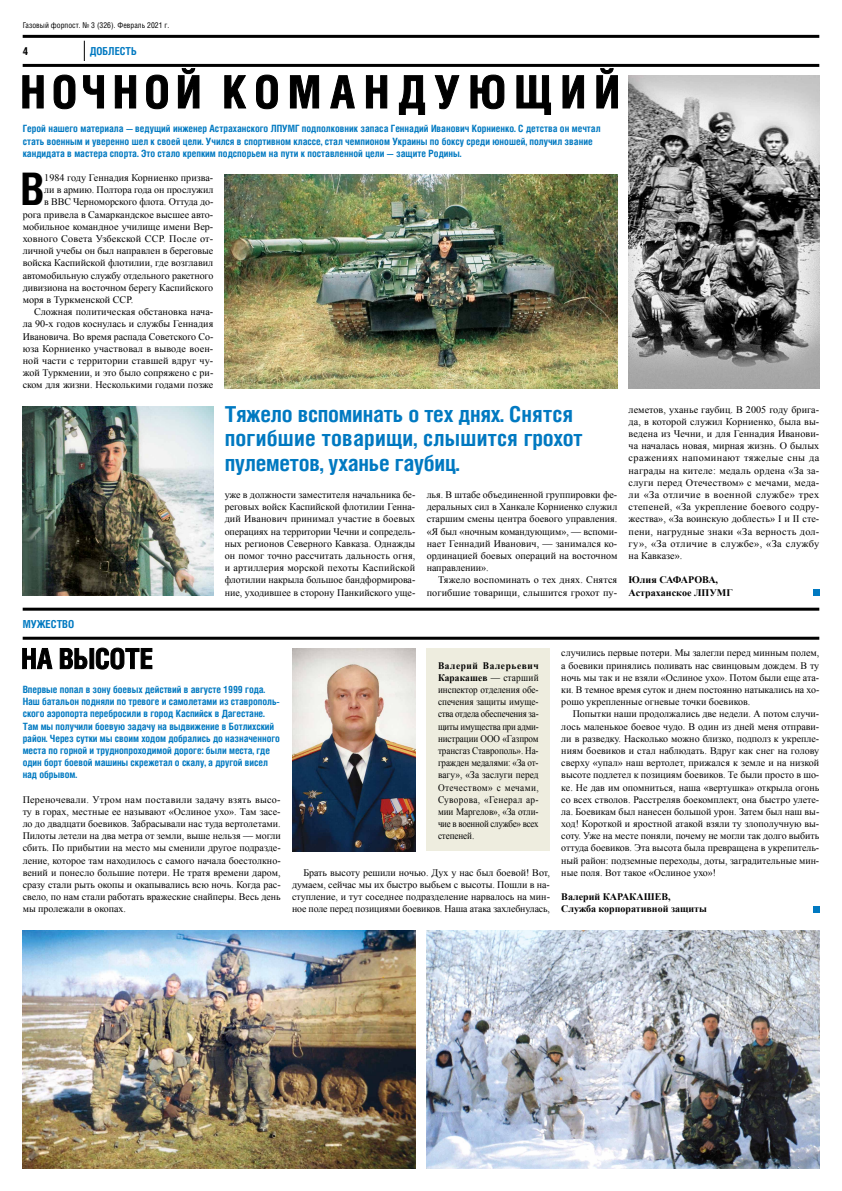
<style>
.page{position:relative;width:842px;height:1191px;background:#fff}
.page>*{position:absolute;margin:0;border:0;box-sizing:border-box;transform-origin:0 0}
.t1{font:700 44.8px "Helios Cond";color:#000}
.t2{font:700 22px/24.4px "Helios Cond";letter-spacing:-.01em;color:#0079c1;scale:1.04 1}
.t3{font:700 11px "Helios Cond";color:#0079c1}
.t4{font:700 11px "Helios Cond";color:#000}
.t5{font:10px/12.2px "Times New Roman";color:#000;text-align:justify}
.t6{font:700 10px/12.2px "Helios Cond";letter-spacing:-.005em;color:#0079c1}
.t7{font:10px/12.2px "Times New Roman";color:#000;text-align:justify;scale:.94 1}
.t8{font:700 10px/12.2px "Times New Roman";color:#000}
.t9{font:8px "Helios Cond";color:#000}
.s1{font-family:"Times New Roman PSMT2"}
.s2{font-weight:700}
</style>
<div class="page">
<svg style="left:84px;top:41px;width:1px;height:20px"></svg>
<div style="left:813px;top:905px;width:6px;height:7px;background:#0079c1"></div>
<hr style="left:23px;top:607px;width:796px;height:3px;background:#000">
<hr style="left:23px;top:636px;width:796px;height:3px;background:#000">
<svg style="left:813px;top:589px;width:6px;height:6px"></svg>
<svg style="left:23px;top:68px;width:594px;height:47px"></svg>
<img style="left:225px;top:174px;width:392px;height:214px">
<img style="left:23px;top:406px;width:190px;height:189px">
<img style="left:629px;top:76px;width:190px;height:312px">
<img style="left:23px;top:930px;width:392px;height:238px">
<img style="left:427px;top:930px;width:392px;height:238px">
<img style="left:292px;top:648px;width:123px;height:203px">
<div style="left:427px;top:648px;width:123px;height:203px;background:#eeeddf"></div>
<hr style="left:23px;top:35px;width:796px;height:3px;background:#000">
<hr style="left:23px;top:64px;width:796px;height:3px;background:#000">
<svg style="left:23px;top:648px;width:129px;height:21px"></svg>
<p class="t9" style="left:23px;top:21px;width:148px">Газовый форпост. № 3 (326). Февраль 2021 г.</p>
<p class="t4" style="left:23px;top:45px;width:7px">4</p>
<p class="t3" style="left:90px;top:44px;width:48px">ДОБЛЕСТЬ</p>
<p class="t6" style="left:23px;top:122px;width:579px">Герой нашего материала — ведущий инженер Астраханского ЛПУМГ подполковник запаса Геннадий Иванович Корниенко. С детства он мечтал стать военным и уверенно шел к своей цели. Учился в спортивном классе, стал чемпионом Украины по боксу среди юношей, получил звание кандидата в мастера спорта. Это стало крепким подспорьем на пути к поставленной цели — защите Родины.</p>
<h1 class="t1" style="left:20px;top:163px;width:25px">В</h1>
<p class="t5" style="left:44px;top:171px;width:170px">1984 году Геннадия Корниенко призва<span class="s1">-</span></p>
<p class="t5" style="left:44px;top:184px;width:170px">ли в армию. Полтора года он прослужил</p>
<p class="t5" style="left:44px;top:196px;width:170px">в ВВС Черноморского флота. Оттуда до<span class="s1">-</span></p>
<p class="t5" style="left:23px;top:208px;width:192px">рога привела в Самаркандское высшее авто<span class="s1">-</span></p>
<p class="t5" style="left:23px;top:220px;width:192px">мобильное командное училище имени Вер<span class="s1">-</span></p>
<p class="t5" style="left:23px;top:232px;width:192px">ховного Совета Узбекской ССР. После от<span class="s1">-</span></p>
<p class="t5" style="left:23px;top:245px;width:192px">личной учебы он был направлен в береговые</p>
<p class="t5" style="left:23px;top:257px;width:192px">войска Каспийской флотилии, где возглавил</p>
<p class="t5" style="left:23px;top:269px;width:192px">автомобильную службу отдельного ракетного</p>
<p class="t5" style="left:23px;top:281px;width:192px">дивизиона на восточном берегу Каспийского</p>
<p class="t5" style="left:23px;top:293px;width:112px">моря в Туркменской ССР.</p>
<p class="t5" style="left:34px;top:305px;width:181px">Сложная политическая обстановка нача<span class="s1">-</span></p>
<p class="t5" style="left:23px;top:318px;width:192px">ла 90-х годов коснулась и службы Геннадия</p>
<p class="t5" style="left:23px;top:330px;width:192px">Ивановича. Во время распада Советского Со<span class="s1">-</span></p>
<p class="t5" style="left:23px;top:342px;width:192px">юза Корниенко участвовал в выводе воен<span class="s1">-</span></p>
<p class="t5" style="left:23px;top:354px;width:192px">ной части с территории ставшей вдруг чу<span class="s1">-</span></p>
<p class="t5" style="left:23px;top:366px;width:192px">жой Туркмении, и это было сопряжено с ри<span class="s1">-</span></p>
<p class="t5" style="left:23px;top:379px;width:192px">ском для жизни. Несколькими годами позже</p>
<p class="t3" style="left:23px;top:617px;width:53px">МУЖЕСТВО</p>
<h2 class="t2" style="left:225px;top:401px;width:346px">Тяжело вспоминать о тех днях. Снятся погибшие товарищи, слышится грохот пулеметов, уханье гаубиц.</h2>
<p class="t5" style="left:225px;top:488px;width:192px">уже в должности заместителя начальника бе&shy;реговых войск Каспийской флотилии Генна&shy;дий Иванович принимал участие в боевых операциях на территории Чечни и сопредель&shy;ных регионов Северного Кавказа. Однажды он помог точно рассчитать дальность огня, и артиллерия морской пехоты Каспийской флотилии накрыла большое бандформирова&shy;ние, уходившее в сторону Панкийского уще<span class="s1">-</span></p>
<p class="t5" style="left:427px;top:488px;width:192px">лья. В штабе объединенной группировки фе&shy;деральных сил в Ханкале Корниенко служил старшим смены центра боевого управления. «Я был «ночным командующим», — вспоми&shy;нает Геннадий Иванович, — занимался ко&shy;ординацией боевых операций на восточном направлении».</p>
<p class="t5" style="left:427px;top:573px;width:192px;text-align:right">Тяжело воспоминать о тех днях. Снятся погибшие товарищи, слышится грохот пу<span class="s1">-</span></p>
<p class="t5" style="left:629px;top:403px;width:192px">леметов, уханье гаубиц. В 2005 году брига&shy;да, в которой служил Корниенко, была вы&shy;ведена из Чечни, и для Геннадия Иванови&shy;ча началась новая, мирная жизнь. О былых сражениях напоминают тяжелые сны да награды на кителе: медаль ордена «За за&shy;слуги перед Отечеством» с мечами, меда&shy;ли «За отличие в военной службе» трех степеней, «За укрепление боевого содру&shy;жества», «За воинскую доблесть» I и II сте&shy;пени, нагрудные знаки «За верность дол&shy;гу», «За отличие в службе», «За службу на Кавказе».</p>
<p class="t8" style="left:629px;top:573px;width:106px">Юлия САФАРОВА,<br>Астраханское ЛПУМГ</p>
<p class="t6" style="left:23px;top:683px;width:259px">Впервые попал в зону боевых действий в августе 1999 года.<br>Наш батальон подняли по тревоге и самолетами из ставрополь&shy;ского аэропорта перебросили в город Каспийск в Дагестане.<br>Там мы получили боевую задачу на выдвижение в Ботлихский район. Через сутки мы своим ходом добрались до назначенного места по горной и труднопроходимой дороге: были места, где один борт боевой машины скрежетал о скалу, а другой висел над обрывом.</p>
<p class="t5" style="left:23px;top:793px;width:259px">Переночевали. Утром нам поставили задачу взять высо&shy;ту в горах, местные ее называют «Ослиное ухо». Там засе&shy;ло до двадцати боевиков. Забрасывали нас туда вертолетами.<br>Пилоты летели на два метра от земли, выше нельзя — могли сбить. По прибытии на место мы сменили другое подразде&shy;ление, которое там находилось с самого начала боестолкно&shy;вений и понесло большие потери. Не тратя времени даром, сразу стали рыть окопы и окапывались всю ночь. Когда рас&shy;свело, по нам стали работать вражеские снайперы. Весь день мы пролежали в окопах.</p>
<p class="t7" style="left:438px;top:659px;width:109px"><span class="s2">Валерий Валерьевич Каракашев</span> — старший инспектор отделения обе&shy;спечения защиты имуще&shy;ства отдела обеспечения за&shy;щиты имущества при адми&shy;нистрации ООО «Газпром трансгаз Ставрополь». На&shy;гражден медалями: «За от&shy;вагу», «За заслуги перед Отечеством» с мечами, Суворова, «Генерал ар&shy;мии Маргелов», «За отли&shy;чие в военной службе» всех степеней.</p>
<p class="t5" style="left:292px;top:866px;width:260px;text-indent:11px">Брать высоту решили ночью. Дух у нас был боевой! Вот, думаем, сейчас мы их быстро выбьем с высоты. Пошли в на&shy;ступление, и тут соседнее подразделение нарвалось на мин&shy;ное поле перед позициями боевиков. Наша атака захлебнулась,</p>
<p class="t5" style="left:561px;top:647px;width:259px">случились первые потери. Мы залегли перед минным полем, а боевики принялись поливать нас свинцовым дождем. В ту ночь мы так и не взяли «Ослиное ухо». Потом были еще ата&shy;ки. В темное время суток и днем постоянно натыкались на хо&shy;рошо укрепленные огневые точки боевиков.</p>
<p class="t5" style="left:561px;top:708px;width:260px;text-indent:11px">Попытки наши продолжались две недели. А потом случи&shy;лось маленькое боевое чудо. В один из дней меня отправи&shy;ли в разведку. Насколько можно близко, подполз к укрепле&shy;ниям боевиков и стал наблюдать. Вдруг как снег на голову сверху «упал» наш вертолет, прижался к земле и на низкой высоте подлетел к позициям боевиков. Те были просто в шо&shy;ке. Не дав им опомниться, наша «вертушка» открыла огонь со всех стволов. Расстреляв боекомплект, она быстро улете&shy;ла. Боевикам был нанесен большой урон. Затем был наш вы&shy;ход! Короткой и яростной атакой взяли ту злополучную вы&shy;соту. Уже на месте поняли, почему не могли так долго выбить оттуда боевиков. Эта высота была превращена в укрепитель&shy;ный район: подземные переходы, доты, заградительные мин&shy;ные поля. Вот такое «Ослиное ухо»!</p>
<p class="t8" style="left:561px;top:890px;width:147px">Валерий КАРАКАШЕВ,<br>Служба корпоративной защиты</p>
</div>
